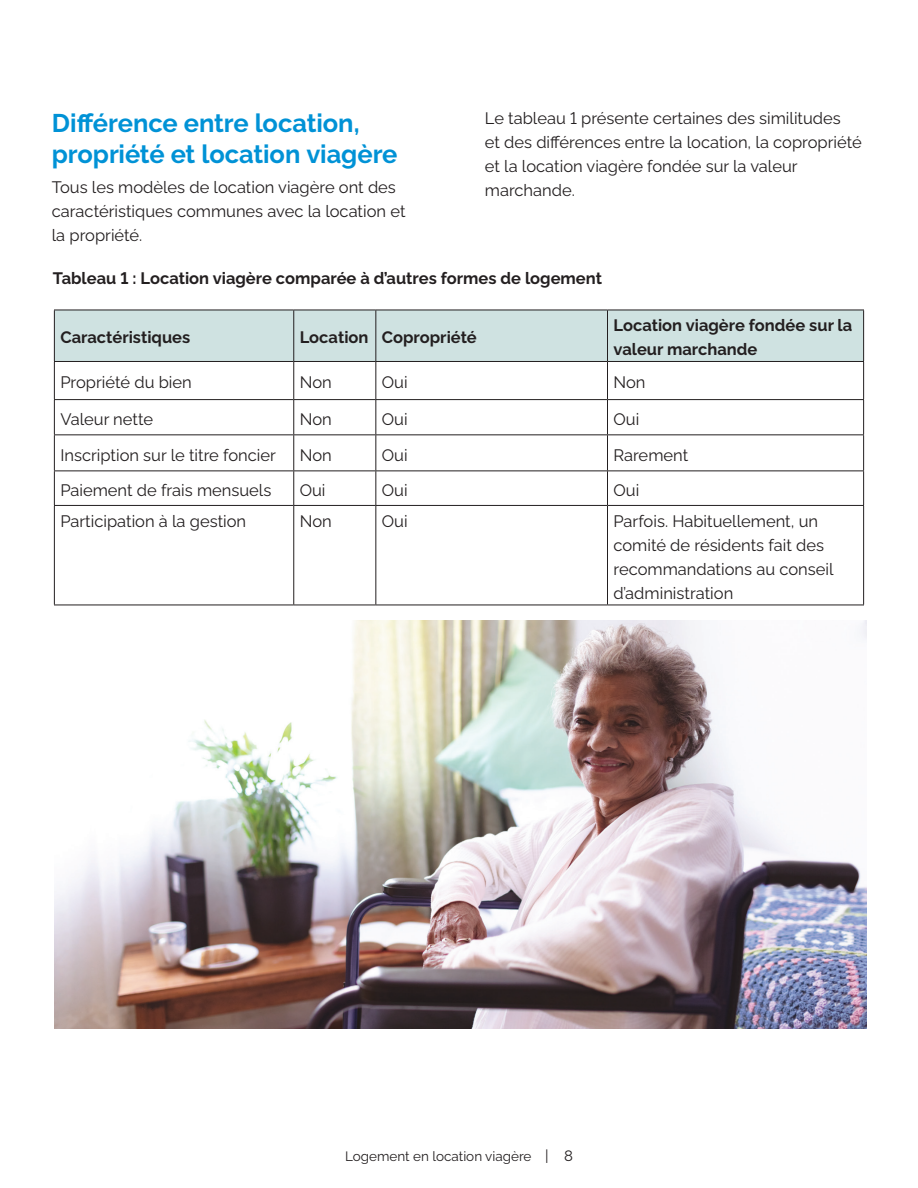
<style>
.page{position:relative;width:918px;height:1188px;background:#fff}
.page>*{position:absolute;margin:0;border:0;box-sizing:border-box;transform-origin:0 0}
.t1{font:700 25.5px/30.6px "Algomabeta";letter-spacing:-.005em;color:#0092d6}
.t2{font:16.5px/24px "Algomabeta";color:#231f20}
.t3{font:700 16.5px/24px "Algomabeta";color:#231f20}
.t4{font:13.5px "Algomabeta";color:#231f20}
.s1{font-size:15px}
</style>
<div class="page">
<div style="left:55px;top:311px;width:808px;height:50px;background:#cfe2e1"></div>
<hr style="left:293px;top:471px;width:1px;height:34px;background:#231f20">
<hr style="left:293px;top:506px;width:1px;height:99px;background:#231f20">
<hr style="left:54px;top:471px;width:1px;height:34px;background:#231f20">
<hr style="left:375px;top:471px;width:1px;height:34px;background:#231f20">
<hr style="left:607px;top:471px;width:1px;height:34px;background:#231f20">
<hr style="left:863px;top:471px;width:1px;height:34px;background:#231f20">
<hr style="left:54px;top:505px;width:240px;height:1px;background:#231f20">
<hr style="left:54px;top:506px;width:1px;height:99px;background:#231f20">
<hr style="left:294px;top:505px;width:82px;height:1px;background:#231f20">
<hr style="left:376px;top:505px;width:232px;height:1px;background:#231f20">
<hr style="left:375px;top:506px;width:1px;height:99px;background:#231f20">
<hr style="left:608px;top:505px;width:256px;height:1px;background:#231f20">
<hr style="left:607px;top:506px;width:1px;height:99px;background:#231f20">
<hr style="left:863px;top:506px;width:1px;height:99px;background:#231f20">
<hr style="left:54px;top:605px;width:240px;height:1px;background:#231f20">
<hr style="left:294px;top:605px;width:82px;height:1px;background:#231f20">
<hr style="left:376px;top:605px;width:232px;height:1px;background:#231f20">
<hr style="left:608px;top:605px;width:256px;height:1px;background:#231f20">
<hr style="left:54px;top:310px;width:240px;height:1px;background:#231f20">
<hr style="left:54px;top:310px;width:1px;height:51px;background:#231f20">
<hr style="left:294px;top:310px;width:82px;height:1px;background:#231f20">
<hr style="left:293px;top:310px;width:1px;height:51px;background:#231f20">
<hr style="left:376px;top:310px;width:232px;height:1px;background:#231f20">
<hr style="left:375px;top:310px;width:1px;height:51px;background:#231f20">
<hr style="left:608px;top:310px;width:256px;height:1px;background:#231f20">
<hr style="left:607px;top:310px;width:1px;height:51px;background:#231f20">
<hr style="left:863px;top:310px;width:1px;height:51px;background:#231f20">
<hr style="left:54px;top:361px;width:240px;height:1px;background:#231f20">
<hr style="left:54px;top:362px;width:1px;height:37px;background:#231f20">
<hr style="left:294px;top:361px;width:82px;height:1px;background:#231f20">
<hr style="left:293px;top:362px;width:1px;height:37px;background:#231f20">
<hr style="left:376px;top:361px;width:232px;height:1px;background:#231f20">
<hr style="left:375px;top:362px;width:1px;height:37px;background:#231f20">
<hr style="left:608px;top:361px;width:256px;height:1px;background:#231f20">
<hr style="left:607px;top:362px;width:1px;height:37px;background:#231f20">
<hr style="left:863px;top:362px;width:1px;height:37px;background:#231f20">
<hr style="left:54px;top:399px;width:240px;height:1px;background:#231f20">
<hr style="left:54px;top:400px;width:1px;height:34px;background:#231f20">
<hr style="left:294px;top:399px;width:82px;height:1px;background:#231f20">
<hr style="left:293px;top:400px;width:1px;height:34px;background:#231f20">
<hr style="left:376px;top:399px;width:232px;height:1px;background:#231f20">
<hr style="left:375px;top:400px;width:1px;height:34px;background:#231f20">
<hr style="left:608px;top:399px;width:256px;height:1px;background:#231f20">
<hr style="left:607px;top:400px;width:1px;height:34px;background:#231f20">
<hr style="left:863px;top:400px;width:1px;height:34px;background:#231f20">
<hr style="left:54px;top:434px;width:240px;height:1px;background:#231f20">
<hr style="left:54px;top:435px;width:1px;height:36px;background:#231f20">
<hr style="left:294px;top:434px;width:82px;height:1px;background:#231f20">
<hr style="left:293px;top:435px;width:1px;height:36px;background:#231f20">
<hr style="left:376px;top:434px;width:232px;height:1px;background:#231f20">
<hr style="left:375px;top:435px;width:1px;height:36px;background:#231f20">
<hr style="left:608px;top:434px;width:256px;height:1px;background:#231f20">
<hr style="left:607px;top:435px;width:1px;height:36px;background:#231f20">
<hr style="left:863px;top:435px;width:1px;height:36px;background:#231f20">
<hr style="left:54px;top:471px;width:240px;height:1px;background:#231f20">
<hr style="left:294px;top:471px;width:82px;height:1px;background:#231f20">
<hr style="left:376px;top:471px;width:232px;height:1px;background:#231f20">
<hr style="left:608px;top:471px;width:256px;height:1px;background:#231f20">
<img style="left:54px;top:621px;width:812px;height:407px">
<p class="t1" style="left:52px;top:105px;width:347px">Différence entre location, propriété et location viagère</p>
<p class="t2" style="left:52px;top:174px;width:355px">Tous les modèles de location viagère ont des caractéristiques communes avec la location et la propriété.</p>
<p class="t2" style="left:485px;top:104px;width:378px">Le tableau 1 présente certaines des similitudes<br>et des différences entre la location, la copropriété et la location viagère fondée sur la valeur marchande.</p>
<p class="t3" style="left:53px;top:265px;width:551px">Tableau 1 : Location viagère comparée à d’autres formes de logement</p>
<p class="t3" style="left:60px;top:324px;width:131px">Caractéristiques</p>
<p class="t3" style="left:300px;top:324px;width:70px">Location</p>
<p class="t3" style="left:382px;top:324px;width:96px">Copropriété</p>
<p class="t3" style="left:614px;top:312px;width:240px">Location viagère fondée sur la valeur marchande</p>
<p class="t2" style="left:60px;top:369px;width:133px">Propriété du bien</p>
<p class="t2" style="left:300px;top:369px;width:34px">Non</p>
<p class="t2" style="left:382px;top:369px;width:27px">Oui</p>
<p class="t2" style="left:614px;top:369px;width:34px">Non</p>
<p class="t2" style="left:60px;top:405px;width:94px">Valeur nette</p>
<p class="t2" style="left:300px;top:405px;width:34px">Non</p>
<p class="t2" style="left:382px;top:405px;width:27px">Oui</p>
<p class="t2" style="left:614px;top:405px;width:27px">Oui</p>
<p class="t2" style="left:60px;top:441px;width:217px">Inscription sur le titre foncier</p>
<p class="t2" style="left:300px;top:441px;width:34px">Non</p>
<p class="t2" style="left:382px;top:441px;width:27px">Oui</p>
<p class="t2" style="left:614px;top:441px;width:76px">Rarement</p>
<p class="t2" style="left:60px;top:476px;width:213px">Paiement de frais mensuels</p>
<p class="t2" style="left:300px;top:476px;width:27px">Oui</p>
<p class="t2" style="left:382px;top:476px;width:27px">Oui</p>
<p class="t2" style="left:614px;top:476px;width:27px">Oui</p>
<p class="t2" style="left:60px;top:507px;width:187px">Participation à la gestion</p>
<p class="t2" style="left:300px;top:507px;width:34px">Non</p>
<p class="t2" style="left:382px;top:507px;width:27px">Oui</p>
<p class="t2" style="left:614px;top:507px;width:222px">Parfois. Habituellement, un comité de résidents fait des recommandations au conseil d’administration</p>
<p class="t4" style="left:345px;top:1146px;width:229px">Logement en location viagère <span class="s1">| 8</span></p>
</div>
